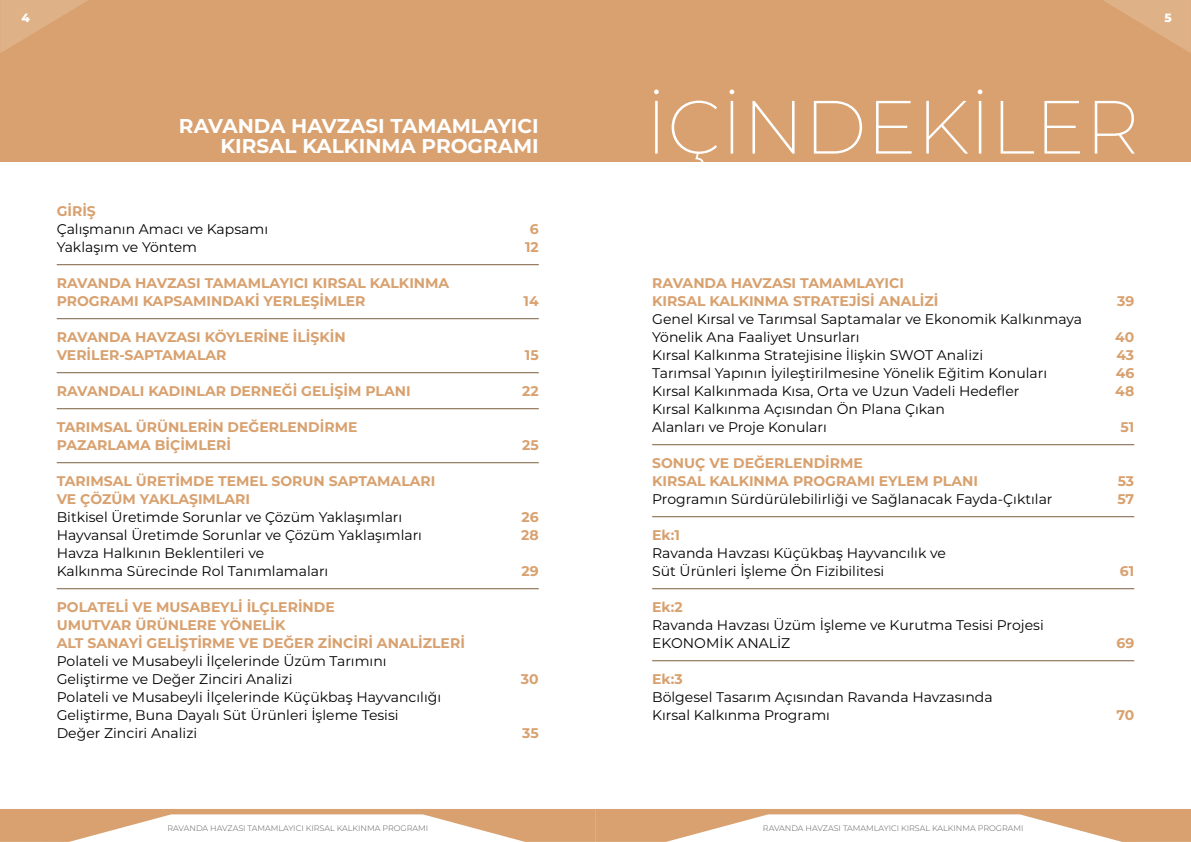
<style>
.page{position:relative;width:1191px;height:842px;background:#fff}
.page>*{position:absolute;margin:0;border:0;box-sizing:border-box;transform-origin:0 0}
.t1{font:200 75.3px "Montserrat";color:#fff}
.t2{font:700 20px/20px "Montserrat";color:#fff;text-align:right}
.t3{font:14px/18px "Montserrat";color:#000}
.t4{font:700 14px/18px "Montserrat";color:#d8a16f}
.t5{font:800 12px "Montserrat";color:#fff}
.t6{font:300 8px "Montserrat";color:#58595b}
</style>
<div class="page">
<div style="left:0;top:0;width:1190px;height:162px;background:#d8a16f"></div>
<svg style="left:1103px;top:0;width:87px;height:53px"></svg>
<svg style="left:0;top:0;width:88px;height:53px"></svg>
<svg style="left:0;top:809px;width:1191px;height:33px"></svg>
<hr style="left:652px;top:444px;width:482px;height:1px;background:#7e5e3f">
<hr style="left:652px;top:516px;width:482px;height:1px;background:#7e5e3f">
<hr style="left:652px;top:588px;width:482px;height:1px;background:#7e5e3f">
<hr style="left:652px;top:660px;width:482px;height:1px;background:#7e5e3f">
<hr style="left:57px;top:264px;width:482px;height:1px;background:#7e5e3f">
<hr style="left:57px;top:318px;width:482px;height:1px;background:#7e5e3f">
<hr style="left:57px;top:372px;width:482px;height:1px;background:#7e5e3f">
<hr style="left:57px;top:408px;width:482px;height:1px;background:#7e5e3f">
<hr style="left:57px;top:462px;width:482px;height:1px;background:#7e5e3f">
<hr style="left:57px;top:588px;width:482px;height:1px;background:#7e5e3f">
<p class="t5" style="left:22px;top:9px;width:10px">4</p>
<p class="t5" style="left:1164px;top:9px;width:9px">5</p>
<h2 class="t2" style="left:179px;top:115px;width:361px">RAVANDA HAVZASI TAMAMLAYICI<br>KIRSAL KALKINMA PROGRAMI</h2>
<p class="t4" style="left:57px;top:201px;width:41px">GİRİŞ</p>
<p class="t3" style="left:57px;top:220px;width:213px">Çalışmanın Amacı ve Kapsamı</p>
<p class="t4" style="left:530px;top:219px;width:10px">6</p>
<p class="t3" style="left:57px;top:238px;width:142px">Yaklaşım ve Yöntem</p>
<p class="t4" style="left:525px;top:237px;width:15px">12</p>
<p class="t4" style="left:57px;top:273px;width:394px">RAVANDA HAVZASI TAMAMLAYICI KIRSAL KALKINMA<br>PROGRAMI KAPSAMINDAKİ YERLEŞİMLER</p>
<p class="t4" style="left:523px;top:291px;width:17px">14</p>
<p class="t4" style="left:57px;top:327px;width:290px">RAVANDA HAVZASI KÖYLERİNE İLİŞKİN<br>VERİLER-SAPTAMALAR</p>
<p class="t4" style="left:525px;top:345px;width:15px">15</p>
<p class="t4" style="left:57px;top:381px;width:355px">RAVANDALI KADINLAR DERNEĞİ GELİŞİM PLANI</p>
<p class="t4" style="left:522px;top:381px;width:18px">22</p>
<p class="t4" style="left:57px;top:417px;width:302px">TARIMSAL ÜRÜNLERİN DEĞERLENDİRME<br>PAZARLAMA BİÇİMLERİ</p>
<p class="t4" style="left:522px;top:435px;width:18px">25</p>
<p class="t4" style="left:57px;top:471px;width:380px">TARIMSAL ÜRETİMDE TEMEL SORUN SAPTAMALARI<br>VE ÇÖZÜM YAKLAŞIMLARI</p>
<p class="t3" style="left:57px;top:508px;width:347px">Bitkisel Üretimde Sorunlar ve Çözüm Yaklaşımları</p>
<p class="t4" style="left:521px;top:507px;width:19px">26</p>
<p class="t3" style="left:57px;top:526px;width:367px">Hayvansal Üretimde Sorunlar ve Çözüm Yaklaşımları</p>
<p class="t4" style="left:521px;top:525px;width:19px">28</p>
<p class="t3" style="left:57px;top:544px;width:273px">Havza Halkının Beklentileri ve<br>Kalkınma Sürecinde Rol Tanımlamaları</p>
<p class="t4" style="left:521px;top:561px;width:19px">29</p>
<p class="t4" style="left:57px;top:597px;width:410px">POLATELİ VE MUSABEYLİ İLÇLERİNDE<br>UMUTVAR ÜRÜNLERE YÖNELİK<br>ALT SANAYİ GELİŞTİRME VE DEĞER ZİNCİRİ ANALİZLERİ</p>
<p class="t3" style="left:57px;top:652px;width:331px">Polateli ve Musabeyli İlçelerinde Üzüm Tarımını<br>Geliştirme ve Değer Zinciri Analizi</p>
<p class="t3" style="left:57px;top:688px;width:386px">Polateli ve Musabeyli İlçelerinde Küçükbaş Hayvancılığı<br>Geliştirme, Buna Dayalı Süt Ürünleri İşleme Tesisi<br>Değer Zinciri Analizi</p>
<p class="t4" style="left:521px;top:669px;width:19px">30</p>
<p class="t4" style="left:522px;top:723px;width:18px">35</p>
<h1 class="t1" style="left:645px;top:76px;width:495px">İÇİNDEKİLER</h1>
<p class="t4" style="left:652px;top:273px;width:288px">RAVANDA HAVZASI TAMAMLAYICI<br>KIRSAL KALKINMA STRATEJİSİ ANALİZİ</p>
<p class="t3" style="left:652px;top:310px;width:431px">Genel Kırsal ve Tarımsal Saptamalar ve Ekonomik Kalkınmaya<br>Yönelik Ana Faaliyet Unsurları</p>
<p class="t4" style="left:1117px;top:291px;width:19px">39</p>
<p class="t4" style="left:1115px;top:327px;width:21px">40</p>
<p class="t3" style="left:652px;top:346px;width:332px">Kırsal Kalkınma Stratejisine İlişkin SWOT Analizi</p>
<p class="t4" style="left:1116px;top:345px;width:19px">43</p>
<p class="t3" style="left:652px;top:364px;width:396px">Tarımsal Yapının İyileştirilmesine Yönelik Eğitim Konuları</p>
<p class="t4" style="left:1115px;top:363px;width:20px">46</p>
<p class="t3" style="left:652px;top:382px;width:369px">Kırsal Kalkınmada Kısa, Orta ve Uzun Vadeli Hedefler</p>
<p class="t4" style="left:1115px;top:381px;width:21px">48</p>
<p class="t3" style="left:652px;top:400px;width:294px">Kırsal Kalkınma Açısından Ön Plana Çıkan<br>Alanları ve Proje Konuları</p>
<p class="t4" style="left:1120px;top:417px;width:15px">51</p>
<p class="t4" style="left:652px;top:453px;width:327px">SONUÇ VE DEĞERLENDI RME<br>KIRSAL KALKINMA PROGRAMI EYLEM PLANI</p>
<p class="t4" style="left:1117px;top:471px;width:18px">53</p>
<p class="t3" style="left:652px;top:490px;width:402px">Programın Sürdürülebilirliği ve Sağlanacak Fayda-Çıktılar</p>
<p class="t4" style="left:1117px;top:489px;width:18px">57</p>
<p class="t4" style="left:652px;top:525px;width:29px">Ek:1</p>
<p class="t3" style="left:652px;top:544px;width:295px">Ravanda Havzası Küçükbaş Hayvancılık ve<br>Süt Ürünleri İşleme Ön Fizibilitesi</p>
<p class="t4" style="left:1119px;top:561px;width:16px">61</p>
<p class="t4" style="left:652px;top:597px;width:32px">Ek:2</p>
<p class="t3" style="left:652px;top:616px;width:393px">Ravanda Havzası Üzüm İşleme ve Kurutma Tesisi Projesi<br>EKONOMİK ANALİZ</p>
<p class="t4" style="left:652px;top:669px;width:32px">Ek:3</p>
<p class="t3" style="left:652px;top:688px;width:342px">Bölgesel Tasarım Açısından Ravanda Havzasında<br>Kırsal Kalkınma Programı</p>
<p class="t4" style="left:1116px;top:633px;width:19px">69</p>
<p class="t4" style="left:1116px;top:705px;width:19px">70</p>
<p class="t6" style="left:167px;top:822px;width:262px">RAVANDA HAVZASI TAMAMLAYICI KIRSAL KALKINMA PROGRAMI</p>
<p class="t6" style="left:763px;top:822px;width:262px">RAVANDA HAVZASI TAMAMLAYICI KIRSAL KALKINMA PROGRAMI</p>
</div>
